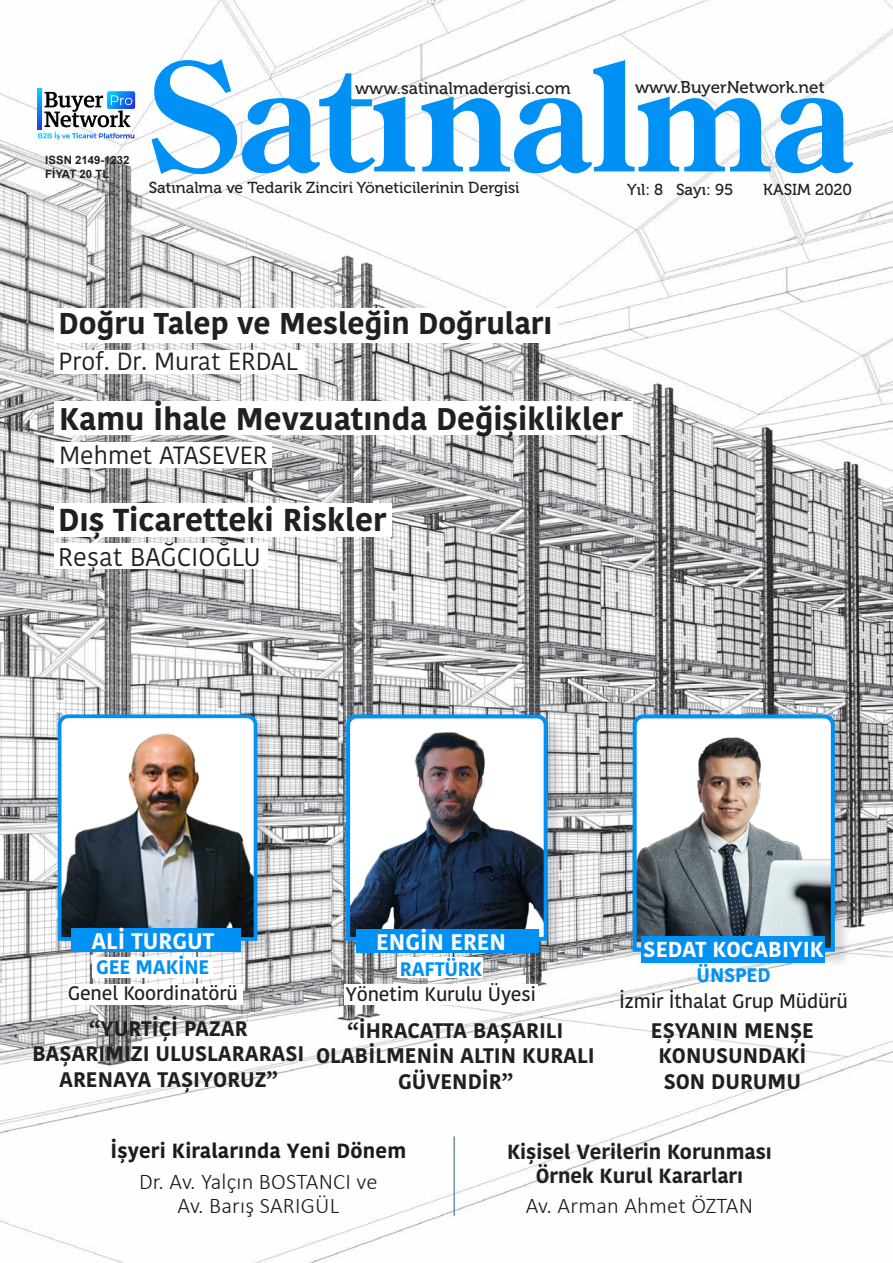
<style>
.page{position:relative;width:893px;height:1263px;background:#fff}
.page>*{position:absolute;margin:0;border:0;box-sizing:border-box;transform-origin:0 0}
.t1{font:700 148.5px "Century";color:#0191f4}
.t2{font:700 31.65px "Kohinoor Bangla";color:#231f20}
.t3{font:700 31.2px "Kohinoor Bangla";color:#231f20}
.t4{font:700 30px "Kohinoor Bangla";color:#231f20}
.t5{font:25.5px "Kohinoor Bangla";color:#231f20}
.t6{font:24.9px "Kohinoor Bangla";color:#231f20}
.t7{font:24.75px "Kohinoor Bangla";color:#231f20}
.t8{font:300 22.5px/24px "Calibri";letter-spacing:.01em;color:#211916;text-align:center}
.Content_Text_Ttile{font:700 22.5px "Kohinoor Bangla";color:#fff}
.Content_Text_Ttile-2{font:700 21.6px "Kohinoor Bangla";color:#fff}
.t9{font:700 21px/25.5px "Kohinoor Bangla";color:#231f20;text-align:center}
.t10{font:700 20.4px/23.9px "Kohinoor Bangla";color:#231f20;text-align:center}
.t11{font:700 20.4px "Kohinoor Bangla";letter-spacing:.01em;color:#211916}
.Content_Text_Ttile-3{font:500 19.5px/25.5px "Kohinoor Bangla";letter-spacing:-.01em;color:#231f20;text-align:center}
.t12{font:16.95px "Museo 500";color:#231f20}
.t13{font:15.9px "Museo 500";color:#231f20}
.t14{font:700 11.4px "Arial";color:#231f20}
.s1{font-weight:700;color:#0191f4}
</style>
<div class="page">
<img style="left:0;top:0;width:893px;height:1263px">
<hr style="left:746px;top:183px;width:4px;height:13px;background:#fdfdfd">
<img style="left:372px;top:54px;width:40px;height:35px">
<hr style="left:38px;top:89px;width:4px;height:40px;background:#00d0fe">
<svg style="left:38px;top:91px;width:97px;height:47px"></svg>
<div style="left:60px;top:716px;width:213px;height:240px;background:#231f20;opacity:.15"></div>
<img style="left:56px;top:712px;width:203px;height:231px">
<div style="left:71px;top:927px;width:169px;height:24px;background:#0191f4"></div>
<div style="left:635px;top:716px;width:216px;height:252px;background:#231f20;opacity:.15"></div>
<svg style="left:631px;top:712px;width:206px;height:242px"></svg>
<div style="left:641px;top:936px;width:184px;height:26px;background:#0191f4"></div>
<div style="left:348px;top:716px;width:216px;height:241px;background:#231f20;opacity:.15"></div>
<img style="left:344px;top:712px;width:206px;height:231px">
<div style="left:54px;top:308px;width:504px;height:34px;background:#fff"></div>
<div style="left:54px;top:350px;width:250px;height:23px;background:#fff"></div>
<div style="left:54px;top:401px;width:578px;height:34px;background:#fff"></div>
<div style="left:54px;top:442px;width:218px;height:25px;background:#fff"></div>
<div style="left:54px;top:503px;width:337px;height:34px;background:#fff"></div>
<div style="left:54px;top:543px;width:214px;height:25px;background:#fff"></div>
<hr style="left:453px;top:1136px;width:2px;height:80px;background:#768ca3">
<div style="left:92px;top:958px;width:121px;height:20px;background:#fff"></div>
<div style="left:68px;top:984px;width:174px;height:21px;background:#fff"></div>
<div style="left:356px;top:930px;width:183px;height:23px;background:#0191f4"></div>
<div style="left:344px;top:984px;width:194px;height:21px;background:#fff"></div>
<div style="left:398px;top:958px;width:85px;height:20px;background:#fff"></div>
<p class="t14" style="left:45px;top:152px;width:86px">ISSN 2149-1232</p>
<p class="t14" style="left:45px;top:166px;width:66px">FİYAT 20 TL</p>
<p class="t1" style="left:149px;top:28px;width:705px">Satinalma</p>
<p class="t13" style="left:149px;top:179px;width:372px">Satınalma ve Tedarik Zinciri Yöneticilerinin Dergisi</p>
<p class="t13" style="left:627px;top:181px;width:108px">Yıl: 8 Sayı: 95</p>
<p class="t13" style="left:763px;top:181px;width:90px">KASIM 2020</p>
<p class="t12" style="left:355px;top:79px;width:217px">www.satinalmadergisi.com</p>
<p class="t12" style="left:635px;top:78px;width:191px">www.BuyerNetwork.net</p>
<p class="t4" style="left:59px;top:297px;width:495px">Doğru Talep ve Mesleğin Doğruları</p>
<p class="t7" style="left:59px;top:343px;width:241px">Prof. Dr. Murat ERDAL</p>
<h3 class="t3" style="left:59px;top:391px;width:565px">Kamu İhale Mevzuatında Değişiklikler</h3>
<p class="t6" style="left:59px;top:436px;width:210px">Mehmet ATASEVER</p>
<h2 class="t2" style="left:58px;top:492px;width:330px">Dış Ticaretteki Riskler</h2>
<p class="t5" style="left:58px;top:537px;width:204px">Reşat BAĞCIOĞLU</p>
<p class="Content_Text_Ttile" style="left:91px;top:921px;width:125px">ALİ TURGUT</p>
<p class="Content_Text_Ttile-3" style="left:68px;top:954px;width:172px"><span class="s1">GEE MAKİNE<br></span>Genel Koordinatörü</p>
<p class="Content_Text_Ttile" style="left:376px;top:922px;width:131px">ENGİN EREN</p>
<p class="Content_Text_Ttile-3" style="left:346px;top:955px;width:192px"><span class="s1">RAFTÜRK<br></span>Yönetim Kurulu Üyesi</p>
<p class="Content_Text_Ttile-2" style="left:643px;top:930px;width:182px">SEDAT KOCABIYIK</p>
<p class="Content_Text_Ttile-3" style="left:619px;top:962px;width:230px"><span class="s1">ÜNSPED<br></span>İzmir İthalat Grup Müdürü</p>
<p class="t9" style="left:32px;top:1014px;width:274px">“YURTİÇİ PAZAR<br>BAŞARIMIZI ULUSLARARASI<br>ARENAYA TAŞIYORUZ”</p>
<p class="t9" style="left:651px;top:1017px;width:165px">EŞYANIN MENŞE<br>KONUSUNDAKİ<br>SON DURUMU</p>
<p class="t9" style="left:316px;top:1017px;width:280px">“İHRACATTA BAŞARILI<br>OLABİLMENİN ALTIN KURALI</p>
<p class="t9" style="left:398px;top:1068px;width:116px">GÜVENDİR”</p>
<p class="t11" style="left:110px;top:1133px;width:297px">İşyeri Kiralarında Yeni Dönem</p>
<p class="t8" style="left:139px;top:1168px;width:240px">Dr. Av. Yalçın BOSTANCI ve<br>Av. Barış SARIGÜL</p>
<p class="t10" style="left:507px;top:1139px;width:266px">Kişisel Verilerin Korunması<br>Örnek Kurul Kararları</p>
<p class="t8" style="left:526px;top:1193px;width:229px">Av. Arman Ahmet ÖZTAN</p>
</div>
